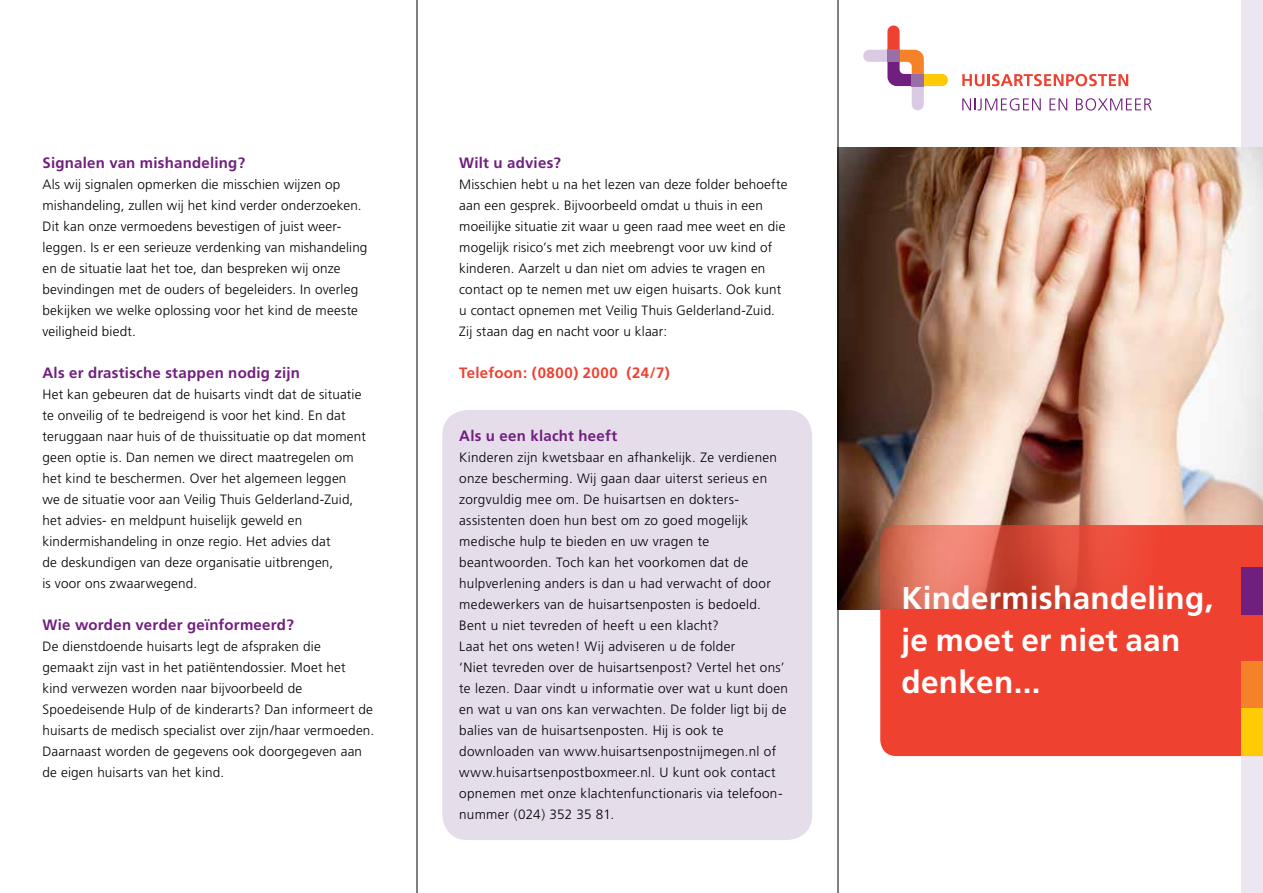
<style>
.page{position:relative;width:1263px;height:893px;background:#fff}
.page>*{position:absolute;margin:0;border:0;box-sizing:border-box;transform-origin:0 0}
.t1{font:700 31.5px/42px "Frutiger CE";letter-spacing:.01em;color:#fff}
.t2{font:700 15px "Frutiger CE";letter-spacing:.015em;color:#711f7e}
.t3{font:700 15px "Frutiger CE";letter-spacing:.02em;color:#ef4130}
.t4{font:300 13.5px/21px "Frutiger";letter-spacing:.015em;color:#000}
</style>
<div class="page">
<div style="left:442px;top:410px;width:370px;height:430px;background:#e6ddeb;border-radius:26px"></div>
<div style="left:1242px;top:0;width:21px;height:893px;background:#ece6f0"></div>
<img style="left:839px;top:147px;width:424px;height:462px">
<svg style="left:962px;top:74px;width:166px;height:12px"></svg>
<svg style="left:962px;top:98px;width:79px;height:13px"></svg>
<svg style="left:1049px;top:98px;width:18px;height:12px"></svg>
<svg style="left:1076px;top:98px;width:76px;height:13px"></svg>
<svg style="left:863px;top:26px;width:85px;height:84px"></svg>
<div style="left:887px;top:50px;width:12px;height:12px;background:#9a6ea6"></div>
<div style="left:912px;top:74px;width:12px;height:12px;background:#9a6ea6"></div>
<div style="left:880px;top:609px;width:362px;height:147px;background:#ef4130"></div>
<svg style="left:880px;top:525px;width:383px;height:84px;background:#e25342"></svg>
<div style="left:1242px;top:614px;width:21px;height:48px;background:#ef4130"></div>
<div style="left:1242px;top:567px;width:21px;height:47px;background:#711f7e"></div>
<div style="left:1242px;top:662px;width:21px;height:47px;background:#f58229"></div>
<div style="left:1242px;top:709px;width:21px;height:47px;background:#ffcb05"></div>
<hr style="left:417px;top:0;width:1px;height:893px;background:#000">
<hr style="left:838px;top:0;width:1px;height:893px;background:#000">
<p class="t2" style="left:43px;top:154px;width:204px">Signalen van mishandeling?</p>
<p class="t4" style="left:43px;top:174px;width:326px">Als wij signalen opmerken die misschien wijzen op mishandeling, zullen wij het kind verder onderzoeken.<br>Dit kan onze vermoedens bevestigen of juist weer&shy;leggen. Is er een serieuze verdenking van mishandeling en de situatie laat het toe, dan bespreken wij onze bevindingen met de ouders of begeleiders. In overleg bekijken we welke oplossing voor het kind de meeste veiligheid biedt.</p>
<p class="t2" style="left:43px;top:364px;width:259px">Als er drastische stappen nodig zijn</p>
<p class="t4" style="left:43px;top:384px;width:325px">Het kan gebeuren dat de huisarts vindt dat de situatie te onveilig of te bedreigend is voor het kind. En dat teruggaan naar huis of de thuissituatie op dat moment geen optie is. Dan nemen we direct maatregelen om het kind te beschermen. Over het algemeen leggen we de situatie voor aan Veilig Thuis Gelderland-Zuid, het advies- en meldpunt huiselijk geweld en kindermishandeling in onze regio. Het advies dat<br>de deskundigen van deze organisatie uitbrengen,<br>is voor ons zwaarwegend.</p>
<p class="t2" style="left:43px;top:616px;width:253px">Wie worden verder geïnformeerd?</p>
<p class="t4" style="left:43px;top:636px;width:333px">De dienstdoende huisarts legt de afspraken die gemaakt zijn vast in het patiëntendossier. Moet het kind verwezen worden naar bijvoorbeeld de Spoedeisende Hulp of de kinderarts? Dan informeert de huisarts de medisch specialist over zijn/haar vermoeden.<br>Daarnaast worden de gegevens ook doorgegeven aan de eigen huisarts van het kind.</p>
<p class="t2" style="left:459px;top:154px;width:103px">Wilt u advies?</p>
<p class="t4" style="left:459px;top:174px;width:330px">Misschien hebt u na het lezen van deze folder behoefte aan een gesprek. Bijvoorbeeld omdat u thuis in een moeilijke situatie zit waar u geen raad mee weet en die mogelijk risico’s met zich meebrengt voor uw kind of kinderen. Aarzelt u dan niet om advies te vragen en contact op te nemen met uw eigen huisarts. Ook kunt u contact opnemen met Veilig Thuis Gelderland-Zuid.<br>Zij staan dag en nacht voor u klaar:</p>
<p class="t3" style="left:459px;top:364px;width:212px">Telefoon: (0800) 2000 (24/7)</p>
<p class="t2" style="left:459px;top:427px;width:160px">Als u een klacht heeft</p>
<p class="t4" style="left:459px;top:447px;width:330px">Kinderen zijn kwetsbaar en afhankelijk. Ze verdienen onze bescherming. Wij gaan daar uiterst serieus en zorgvuldig mee om. De huisartsen en dokters&shy;assistenten doen hun best om zo goed mogelijk medische hulp te bieden en uw vragen te beantwoorden. Toch kan het voorkomen dat de hulpverlening anders is dan u had verwacht of door medewerkers van de huisartsenposten is bedoeld.<br>Bent u niet tevreden of heeft u een klacht?<br>Laat het ons weten! Wij adviseren u de folder<br>‘Niet tevreden over de huisartsenpost? Vertel het ons’ te lezen. Daar vindt u informatie over wat u kunt doen en wat u van ons kan verwachten. De folder ligt bij de balies van de huisartsenposten. Hij is ook te downloaden van www.huisartsenpostnijmegen.nl of www.huisartsenpostboxmeer.nl. U kunt ook contact opnemen met onze klachtenfunctionaris via telefoon&shy;nummer (024) 352 35 81.</p>
<h1 class="t1" style="left:901px;top:577px;width:313px">Kindermishandeling, je moet er niet aan denken...</h1>
</div>
